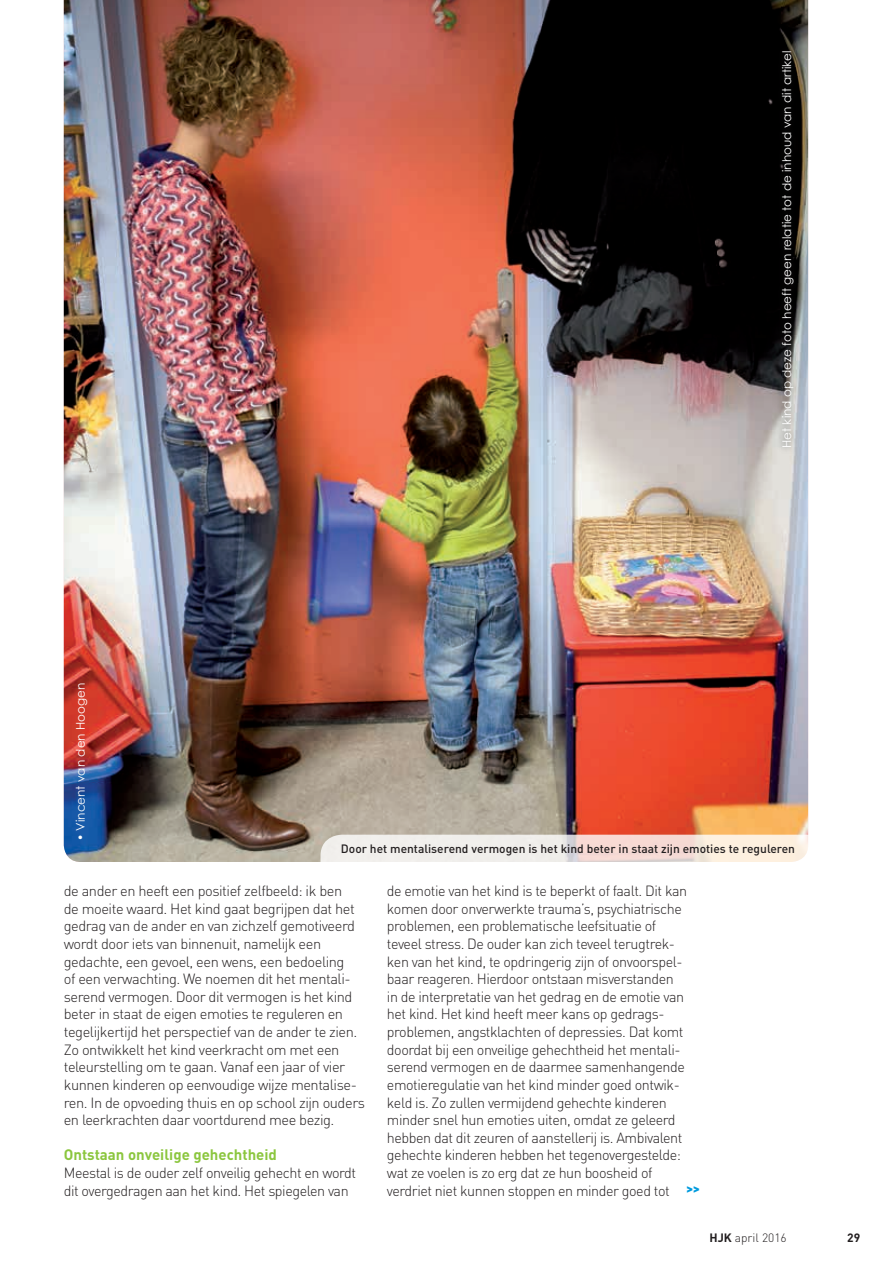
<style>
.page{position:relative;width:893px;height:1263px;background:#fff}
.page>*{position:absolute;margin:0;border:0;box-sizing:border-box;transform-origin:0 0}
.t1{font:700 15px "DIN Pro";color:#8bc63e}
.t2{font:300 14.7px/17.5px "DIN Pro";letter-spacing:-.03em;color:#231f20}
.t3{font:12px "Century Gothic";color:#fff}
.t4{font:500 12px "DIN Pro";color:#231f20}
.t5{font:300 12px "DIN Pro";color:#231f20}
.t6{font:900 12px "DIN Pro";color:#009bde}
.t7{font:700 12px "DIN Pro";color:#231f20}
.s1{font-weight:700}
</style>
<div class="page">
<img style="left:64px;top:0;width:744px;height:862px">
<svg style="left:320px;top:835px;width:558px;height:59px"></svg>
<div style="left:774px;top:43px;width:27px;height:412px;background:#231f20;opacity:.75"></div>
<p class="t3" style="left:73px;top:841px;width:160px;rotate:-90deg">• Vincent van den Hoogen</p>
<p class="t3" style="left:779px;top:448px;width:399px;rotate:-90deg">Het kind op deze foto heeft geen relatie tot de inhoud van dit artikel</p>
<p class="t4" style="left:341px;top:840px;width:456px">Door het mentaliserend vermogen is het kind beter in staat zijn emoties te reguleren</p>
<p class="t2" style="left:387px;top:881px;width:302px">de emotie van het kind is te beperkt of faalt. Dit kan komen door onverwerkte trauma’s, psychiatrische problemen, een problematische leefsituatie of teveel stress. De ouder kan zich teveel terugtrek&shy;ken van het kind, te opdringerig zijn of onvoorspel&shy;baar reageren. Hierdoor ontstaan misverstanden in de interpretatie van het gedrag en de emotie van het kind. Het kind heeft meer kans op gedrags&shy;problemen, angstklachten of depressies. Dat komt doordat bij een onveilige gehechtheid het mentali&shy;serend vermogen en de daarmee samenhangende emotieregulatie van het kind minder goed ontwik&shy;keld is. Zo zullen vermijdend gehechte kinderen minder snel hun emoties uiten, omdat ze geleerd hebben dat dit zeuren of aanstellerij is. Ambivalent gehechte kinderen hebben het tegenovergestelde: wat ze voelen is zo erg dat ze hun boosheid of verdriet niet kunnen stoppen en minder goed tot</p>
<p class="t2" style="left:64px;top:881px;width:303px">de ander en heeft een positief zelfbeeld: ik ben<br>de moeite waard. Het kind gaat begrijpen dat het gedrag van de ander en van zichzelf gemotiveerd wordt door iets van binnenuit, namelijk een gedachte, een gevoel, een wens, een bedoeling<br>of een verwachting. We noemen dit het mentali&shy;serend vermogen. Door dit vermogen is het kind beter in staat de eigen emoties te reguleren en tegelijkertijd het perspectief van de ander te zien.<br>Zo ontwikkelt het kind veerkracht om met een teleurstelling om te gaan. Vanaf een jaar of vier kunnen kinderen op eenvoudige wijze mentalise&shy;ren. In de opvoeding thuis en op school zijn ouders en leerkrachten daar voortdurend mee bezig.</p>
<p class="t1" style="left:64px;top:1145px;width:215px">Ontstaan onveilige gehechtheid</p>
<p class="t2" style="left:64px;top:1163px;width:294px">Meestal is de ouder zelf onveilig gehecht en wordt dit overgedragen aan het kind. Het spiegelen van</p>
<p class="t6" style="left:686px;top:1181px;width:15px">&gt;&gt;</p>
<p class="t5" style="left:709px;top:1230px;width:79px"><span class="s1">HJK</span> april 2016</p>
<p class="t7" style="left:847px;top:1230px;width:15px">29</p>
</div>
